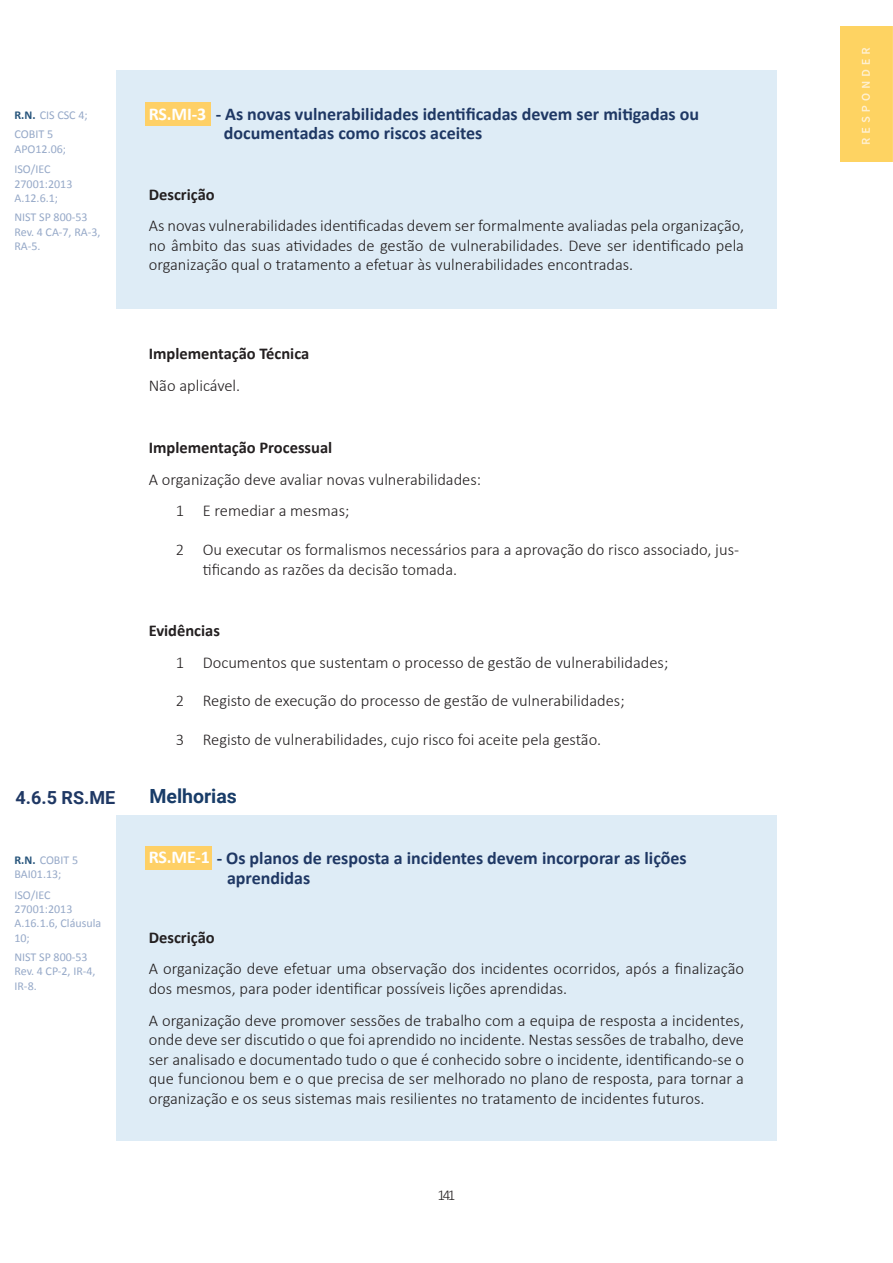
<style>
.page{position:relative;width:893px;height:1263px;background:#fff}
.page>*{position:absolute;margin:0;border:0;box-sizing:border-box;transform-origin:0 0}
.t1{font:700 19.5px "Roboto";color:#183c68}
.Heading_4{font:700 18px "Calibri";color:#1f3864}
.Heading_4_wrd_1{font:700 18px "Roboto";color:#1f3864}
.Heading_4-2{font:700 18px "Calibri";color:#fff}
.capitulo{font:300 16.5px/19.5px "Calibri";color:#231f20;text-align:justify}
.List_Paragraph{font:300 16.5px/19.5px "Calibri";color:#231f20}
.capitulo-2{font:700 16.5px "Calibri";color:#231f20}
.t2{font:300 15px "Calibri";color:#231f20}
.Revision_wrd_1{font:12.15px "Calibri";color:#96a9c8}
.Revision_wrd_1-2{font:12px/14.4px "Calibri";color:#96a9c8}
.s1{font-weight:700;color:#26547b}
.s2{color:#fff}
</style>
<div class="page">
<div style="left:116px;top:70px;width:660px;height:239px;background:#deecf6"></div>
<div style="left:146px;top:102px;width:65px;height:23px;background:#fed066"></div>
<div style="left:116px;top:815px;width:661px;height:326px;background:#deecf6"></div>
<div style="left:146px;top:846px;width:66px;height:24px;background:#fed066"></div>
<img style="left:840px;top:27px;width:53px;height:135px">
<p class="Revision_wrd_1-2" style="left:14px;top:108px;width:75px"><span class="s1">R.N.</span> CIS CSC 4;</p>
<p class="Heading_4" style="left:216px;top:103px;width:485px">- As novas vulnerabilidades identificadas devem ser mitigadas ou</p>
<p class="Heading_4" style="left:224px;top:122px;width:260px">documentadas como riscos aceites</p>
<p class="Heading_4-2" style="left:149px;top:102px;width:59px">RS.MI-3</p>
<p class="Revision_wrd_1" style="left:14px;top:127px;width:40px">COBIT 5</p>
<p class="Revision_wrd_1-2" style="left:14px;top:142px;width:53px">APO12.06;</p>
<p class="Revision_wrd_1-2" style="left:14px;top:162px;width:59px">ISO/IEC<br>27001:2013<br>A.12.6.1;</p>
<p class="Revision_wrd_1-2" style="left:14px;top:210px;width:88px">NIST SP 800-53<br>Rev. 4 CA-7, RA-3,<br>RA-5.</p>
<p class="Heading_4_wrd_1" style="left:16px;top:785px;width:101px">4.6.5 RS.ME</p>
<p class="Revision_wrd_1-2" style="left:14px;top:852px;width:65px"><span class="s1">R.N.</span> COBIT 5<br>BAI01.13;</p>
<p class="Revision_wrd_1-2" style="left:14px;top:887px;width:88px">ISO/IEC<br>27001:2013<br>A.16.1.6, Cláusula<br>10;</p>
<p class="Revision_wrd_1-2" style="left:14px;top:950px;width:83px">NIST SP 800-53<br>Rev. 4 CP-2, IR-4,<br>IR-8.</p>
<p class="capitulo-2" style="left:149px;top:184px;width:67px">Descrição</p>
<p class="capitulo" style="left:149px;top:215px;width:597px">As novas vulnerabilidades identificadas devem ser formalmente avaliadas pela organização, no âmbito das suas atividades de gestão de vulnerabilidades. Deve ser identificado pela organização qual o tratamento a efetuar às vulnerabilidades encontradas.</p>
<p class="capitulo-2" style="left:149px;top:343px;width:162px">Implementação Técnica</p>
<p class="capitulo" style="left:149px;top:375px;width:93px">Não aplicável.</p>
<p class="capitulo-2" style="left:149px;top:437px;width:185px">Implementação Processual</p>
<p class="capitulo" style="left:149px;top:469px;width:334px">A organização deve avaliar novas vulnerabilidades:</p>
<p class="List_Paragraph" style="left:176px;top:500px;width:175px">1 E remediar a mesmas;</p>
<p class="List_Paragraph" style="left:203px;top:539px;width:538px;text-indent:-27px">2 Ou executar os formalismos necessários para a aprovação do risco associado, jus&shy;tificando as razões da decisão tomada.</p>
<p class="capitulo-2" style="left:149px;top:620px;width:73px">Evidências</p>
<p class="List_Paragraph" style="left:176px;top:652px;width:494px">1 Documentos que sustentam o processo de gestão de vulnerabilidades;</p>
<p class="List_Paragraph" style="left:176px;top:690px;width:450px">2 Registo de execução do processo de gestão de vulnerabilidades;</p>
<p class="List_Paragraph" style="left:176px;top:729px;width:427px">3 Registo de vulnerabilidades, cujo risco foi aceite pela gestão.</p>
<p class="t1" style="left:149px;top:783px;width:89px">Melhorias</p>
<p class="Heading_4" style="left:149px;top:846px;width:539px"><span class="s2">RS.ME-1</span> - Os planos de resposta a incidentes devem incorporar as lições</p>
<p class="Heading_4" style="left:227px;top:866px;width:85px">aprendidas</p>
<p class="capitulo-2" style="left:149px;top:927px;width:67px">Descrição</p>
<p class="capitulo" style="left:149px;top:958px;width:597px">A organização deve efetuar uma observação dos incidentes ocorridos, após a finalização dos mesmos, para poder identificar possíveis lições aprendidas.</p>
<p class="capitulo" style="left:149px;top:1009px;width:597px">A organização deve promover sessões de trabalho com a equipa de resposta a incidentes, onde deve ser discutido o que foi aprendido no incidente. Nestas sessões de trabalho, deve ser analisado e documentado tudo o que é conhecido sobre o incidente, identificando-se o que funcionou bem e o que precisa de ser melhorado no plano de resposta, para tornar a organização e os seus sistemas mais resilientes no tratamento de incidentes futuros.</p>
<p class="t2" style="left:437px;top:1185px;width:20px">141</p>
</div>
